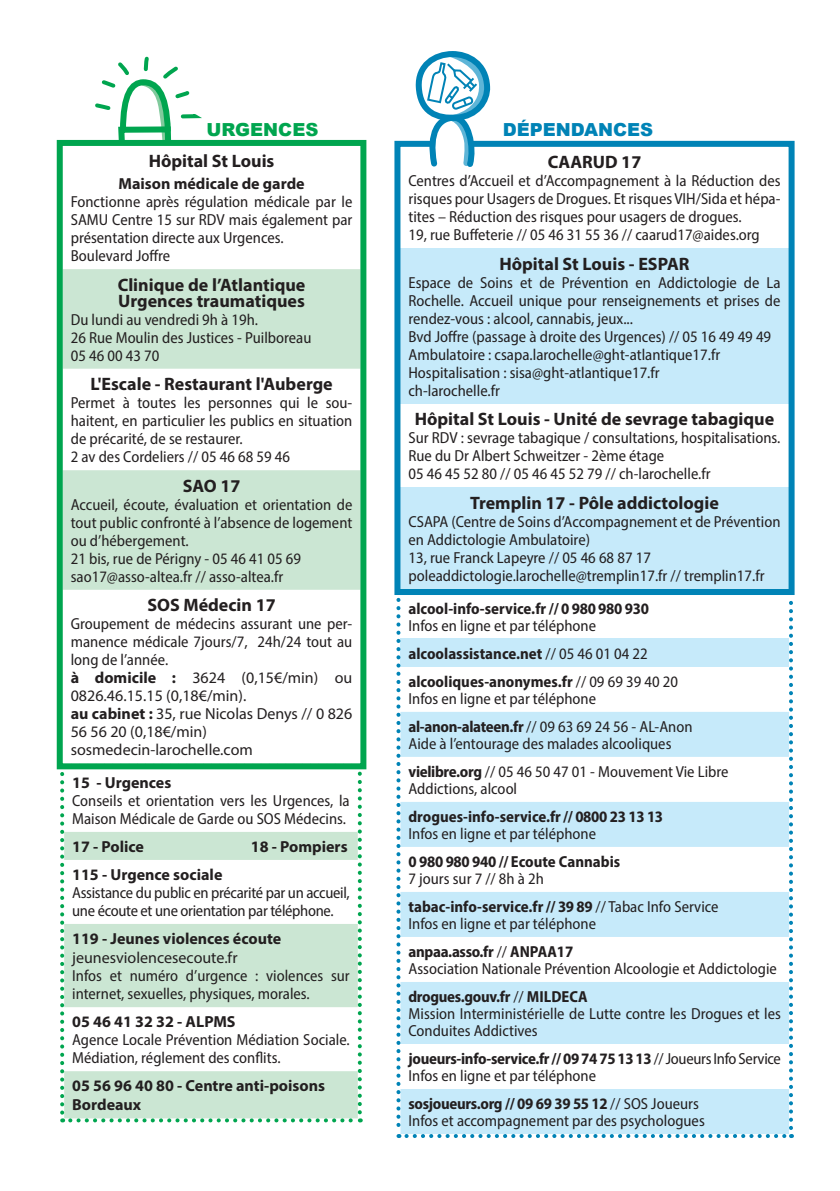
<style>
.page{position:relative;width:840px;height:1191px;background:#fff}
.page>*{position:absolute;margin:0;border:0;box-sizing:border-box;transform-origin:0 0}
.t1{font:700 18px/16px "Myriad Pro";color:#231f20}
.t2{font:900 18px "Arial";color:#0083b6}
.t3{font:900 18px "Arial";color:#00a54f}
.t4{font:16px/18px "Myriad Variable Concept";letter-spacing:.13em;color:#231f20}
.t5{font:700 16px/19.2px "Myriad Pro";color:#231f20}
.t6{font:16px/18px "Myriad Variable Concept";letter-spacing:.11em;color:#231f20}
.t7{font:16px "Myriad Pro";color:#231f20}
</style>
<div class="page">
<div style="left:400px;top:248px;width:388px;height:156px;background:#c6eafa"></div>
<div style="left:400px;top:487px;width:388px;height:102px;background:#c6eafa"></div>
<div style="left:394px;top:141px;width:400px;height:454px;border:6px solid #0083b6"></div>
<svg style="left:412px;top:51px;width:81px;height:116px"></svg>
<div style="left:400px;top:639px;width:388px;height:28px;background:#c6eafa"></div>
<svg style="left:400px;top:712px;width:388px;height:422px;fill:#c6eafa"></svg>
<svg style="left:396px;top:600px;width:4px;height:538px"></svg>
<svg style="left:406px;top:1134px;width:385px;height:4px"></svg>
<svg style="left:788px;top:590px;width:4px;height:538px"></svg>
<hr style="left:398px;top:590px;width:384px;height:4px;background:#0083b6">
<svg style="left:93px;top:56px;width:105px;height:84px"></svg>
<svg style="left:64px;top:832px;width:293px;height:286px;fill:#cbe6d3"></svg>
<svg style="left:60px;top:774px;width:4px;height:348px"></svg>
<svg style="left:70px;top:1118px;width:290px;height:4px"></svg>
<svg style="left:357px;top:769px;width:4px;height:343px"></svg>
<svg style="left:64px;top:269px;width:295px;height:321px;fill:#cbe6d3"></svg>
<div style="left:57px;top:140px;width:309px;height:629px;border:6px solid #00a54f"></div>
<p class="t3" style="left:206px;top:117px;width:113px">URGENCES</p>
<p class="t1" style="left:149px;top:153px;width:127px">Hôpital St Louis</p>
<p class="t5" style="left:118px;top:174px;width:188px">Maison médicale de garde</p>
<p class="t4" style="left:71px;top:193px;width:281px">Fonctionne après régulation médicale par le SAMU Centre 15 sur RDV mais également par présentation directe aux Urgences.<br>Boulevard Joffre</p>
<p class="t1" style="left:118px;top:276px;width:189px">Clinique de l’Atlantique<br>Urgences traumatiques</p>
<p class="t4" style="left:71px;top:310px;width:240px">Du lundi au vendredi 9h à 19h.<br>26 Rue Moulin des Justices - Puilboreau<br>05 46 00 43 70</p>
<p class="t1" style="left:90px;top:375px;width:244px">L'Escale - Restaurant l'Auberge</p>
<p class="t4" style="left:71px;top:394px;width:283px">Permet à toutes les personnes qui le sou&shy;haitent, en particulier les publics en situation de précarité, de se restaurer.<br>2 av des Cordeliers // 05 46 68 59 46</p>
<p class="t1" style="left:183px;top:477px;width:59px">SAO 17</p>
<p class="t4" style="left:71px;top:495px;width:281px">Accueil, écoute, évaluation et orientation de tout public confronté à l’absence de logement ou d’hébergement.<br>21 bis, rue de Périgny - 05 46 41 05 69 sao17@asso-altea.fr // asso-altea.fr</p>
<p class="t1" style="left:147px;top:596px;width:130px">SOS Médecin 17</p>
<p class="t4" style="left:71px;top:615px;width:283px">Groupement de médecins assurant une per&shy;manence médicale 7jours/7, 24h/24 tout au long de l’année.<br>à dom icile : 3624 (0,15€/min) ou<br>0826.46.15.15 (0,18€/min).<br>au cabinet : 35, rue Nicolas Denys // 0 826<br>56 56 20 (0,18€/min) sosmedecin-larochelle.com</p>
<p class="t5" style="left:72px;top:772px;width:101px">15 - Urgences</p>
<p class="t4" style="left:72px;top:791px;width:277px">Conseils et orientation vers les Urgences, la<br>Maison Médicale de Garde ou SOS Médecins.</p>
<p class="t5" style="left:72px;top:836px;width:73px">17 - Police</p>
<p class="t5" style="left:251px;top:836px;width:98px">18 - Pompiers</p>
<p class="t5" style="left:72px;top:864px;width:152px">115 - Urgence sociale</p>
<p class="t6" style="left:72px;top:883px;width:278px">Assistance du public en précarité par un accueil, une écoute et une orientation par téléphone.</p>
<p class="t5" style="left:72px;top:928px;width:210px">119 - Jeunes violences écoute</p>
<p class="t7" style="left:72px;top:948px;width:167px">jeunesviolencesecoute.fr</p>
<p class="t4" style="left:72px;top:966px;width:277px">Infos et numéro d’urgence : violences sur internet, sexuelles, physiques, morales.</p>
<p class="t5" style="left:72px;top:1011px;width:165px">05 46 41 32 32 - ALPMS</p>
<p class="t4" style="left:72px;top:1030px;width:278px">Agence Locale Prévention Médiation Sociale.<br>Médiation, réglement des conflits.</p>
<p class="t5" style="left:72px;top:1075px;width:254px">05 56 96 40 80 - Centre anti-poisons<br>Bordeaux</p>
<p class="t2" style="left:502px;top:116px;width:152px">DÉPENDANCES</p>
<p class="t1" style="left:547px;top:154px;width:95px">CAARUD 17</p>
<p class="t4" style="left:408px;top:172px;width:373px">Centres d’Accueil et d’Accompagnement à la Réduction des risques pour Usagers de Drogues. Et risquesVIH/Sida et hépa&shy;tites – Réduction des risques pour usagers de drogues.<br>19, rue Buffeterie // 05 46 31 55 36 // caarud17@aides.org</p>
<p class="t1" style="left:499px;top:255px;width:191px">Hôpital St Louis - ESPAR</p>
<p class="t4" style="left:408px;top:273px;width:371px">Espace de Soins et de Prévention en Addictologie de La Rochelle. Accueil unique pour renseignements et prises de rendez-vous : alcool, cannabis, jeux...<br>Bvd Joffre (passage à droite des Urgences) // 05 16 49 49 49<br>Ambulatoire : csapa.larochelle@ght-atlantique17.fr Hospitalisation : sisa@ght-atlantique17.fr<br>ch-larochelle.fr</p>
<p class="t1" style="left:414px;top:411px;width:361px">Hôpital St Louis - Unité de sevrage tabagique</p>
<p class="t4" style="left:408px;top:429px;width:372px">Sur RDV : sevrage tabagique / consultations, hospitalisations.<br>Rue du Dr Albert Schweitzer - 2ème étage<br>05 46 45 52 80 // 05 46 45 52 79 // ch-larochelle.fr</p>
<p class="t1" style="left:470px;top:494px;width:250px">Tremplin 17 - Pôle addictologie</p>
<p class="t4" style="left:408px;top:512px;width:371px">CSAPA (Centre de Soins d’Accompagnement et de Prévention en Addictologie Ambulatoire)<br>13, rue Franck Lapeyre // 05 46 68 87 17 poleaddictologie.larochelle@tremplin17.fr // tremplin17.fr</p>
<p class="t4" style="left:408px;top:600px;width:239px;line-height:17px">alcool-info-service.fr // 0 980 980 930<br>Infos en ligne et par téléphone</p>
<p class="t4" style="left:408px;top:639px;width:269px;line-height:28px">alcoolassistance.net // 05 46 01 04 22 alcooliques-anonymes.fr // 09 69 39 40 20</p>
<p class="t4" style="left:408px;top:684px;width:283px;line-height:28px">Infos en ligne et par téléphone al-anon-alateen.fr // 09 63 69 24 56 - AL-Anon</p>
<p class="t4" style="left:408px;top:729px;width:319px;line-height:28px">Aide à l’entourage des malades alcooliques vielibre.org // 05 46 50 47 01 - Mouvement Vie Libre</p>
<p class="t4" style="left:408px;top:774px;width:253px;line-height:28px">Addictions, alcool drogues-info-service.fr // 0800 23 13 13</p>
<p class="t4" style="left:408px;top:819px;width:211px;line-height:28px">Infos en ligne et par téléphone<br>0 980 980 940 // Ecoute Cannabis</p>
<p class="t4" style="left:408px;top:864px;width:309px;line-height:28px">7 jours sur 7 // 8h à 2h<br>tabac-info-service.fr // 39 89 // Tabac Info Service</p>
<p class="t4" style="left:408px;top:909px;width:187px;line-height:28px">Infos en ligne et par téléphone anpaa.asso.fr // ANPAA17</p>
<p class="t4" style="left:408px;top:954px;width:367px;line-height:28px">Association Nationale Prévention Alcoologie et Addictologie drogues.gouv.fr // MILDECA</p>
<p class="t4" style="left:408px;top:1005px;width:372px;line-height:17px">Mission Interministérielle de Lutte contre les Drogues et les<br>Conduites Addictives</p>
<p class="t4" style="left:408px;top:1050px;width:371px;line-height:17px">joueurs-info-service.fr // 09 74 75 13 13 // Joueurs Info Service<br>Infos en ligne et par téléphone</p>
<p class="t4" style="left:408px;top:1095px;width:296px;line-height:17px">sosjoueurs.org // 09 69 39 55 12 // SOS Joueurs<br>Infos et accompagnement par des psychologues</p>
</div>
